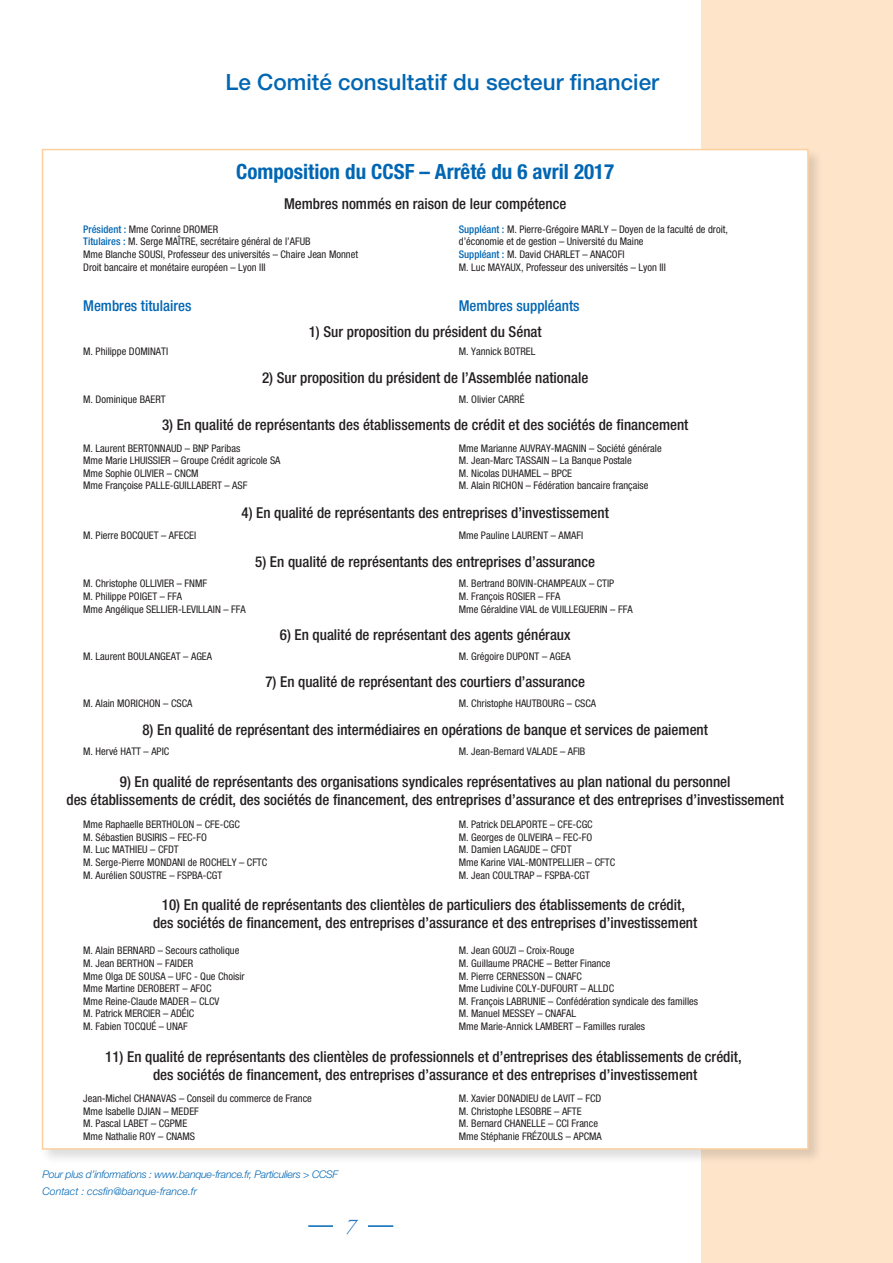
<style>
.page{position:relative;width:893px;height:1263px;background:#fff}
.page>*{position:absolute;margin:0;border:0;box-sizing:border-box;transform-origin:0 0}
.t1{font:500 22.5px "Helvetica Neue LT Std";color:#0166b3}
.t2{font:700 condensed 21px "Helvetica Neue LT Std";color:#0166b3}
.t3{font:italic 21px "Adobe Garamond Pro";color:#2b79be}
.t4{font:500 condensed 15px/18px "Helvetica Neue LT Std";color:#231f20;text-align:center}
.t5{font:500 condensed 15px "Helvetica Neue LT Std";color:#0166b3}
.t6{font:condensed 10.5px/12.6px "Helvetica Neue LT Std";color:#231f20}
.t7{font:italic 300 10.5px/16.8px "Helvetica Neue LT Std";letter-spacing:-.025em;color:#0166b3}
.s1{font-weight:500;color:#0166b3}
</style>
<div class="page">
<div style="left:702px;top:0;width:191px;height:1263px;background:#fee5ca"></div>
<hr style="left:308px;top:1225px;width:85px;height:2px;background:#0166b3">
<div style="left:334px;top:1218px;width:34px;height:15px;background:#fff"></div>
<div style="left:40px;top:147px;width:783px;height:1017px;background:#231f20;opacity:.15"></div>
<div style="left:43px;top:150px;width:765px;height:999px;background:#fff"></div>
<h1 class="t1" style="left:226px;top:68px;width:435px">Le Comité consultatif du secteur financier</h1>
<h2 class="t2" style="left:236px;top:158px;width:380px">Composition du CCSF – Arrêté du 6 avril 2017</h2>
<h3 class="t4" style="left:284px;top:195px;width:284px">Membres nommés en raison de leur compétence</h3>
<p class="t6" style="left:83px;top:223px;width:276px"><span class="s1">Président :</span> Mme Corinne DROMER<br><span class="s1">Titulaires :</span> M. Serge MAÎTRE, secrétaire général de l’AFUB<br>Mme Blanche SOUSI, Professeur des universités – Chaire Jean Monnet Droit bancaire et monétaire européen – Lyon III</p>
<p class="t6" style="left:459px;top:223px;width:271px"><span class="s1">Suppléant :</span> M. Pierre-Grégoire MARLY – Doyen de la faculté de droit, d’économie et de gestion – Université du Maine<br><span class="s1">Suppléant :</span> M. David CHARLET – ANACOFI<br>M. Luc MAYAUX, Professeur des universités – Lyon III</p>
<h3 class="t5" style="left:83px;top:297px;width:110px">Membres titulaires</h3>
<h3 class="t5" style="left:459px;top:297px;width:122px">Membres suppléants</h3>
<h3 class="t4" style="left:309px;top:322px;width:234px">1) Sur proposition du président du Sénat</h3>
<p class="t6" style="left:83px;top:344px;width:86px">M. Philippe DOMINATI</p>
<p class="t6" style="left:459px;top:344px;width:78px">M. Yannick BOTREL</p>
<h3 class="t4" style="left:262px;top:369px;width:328px">2) Sur proposition du président de l’Assemblée nationale</h3>
<h3 class="t4" style="left:162px;top:416px;width:528px">3) En qualité de représentants des établissements de crédit et des sociétés de financement</h3>
<p class="t6" style="left:83px;top:392px;width:84px">M. Dominique BAERT</p>
<p class="t6" style="left:459px;top:392px;width:67px">M. Olivier CARRÉ</p>
<p class="t6" style="left:83px;top:441px;width:199px">M. Laurent BERTONNAUD – BNP Paribas<br>Mme Marie LHUISSIER – Groupe Crédit agricole SA Mme Sophie OLIVIER – CNCM<br>Mme Françoise PALLE-GUILLABERT – ASF</p>
<p class="t6" style="left:459px;top:441px;width:204px">Mme Marianne AUVRAY-MAGNIN – Société générale M. Jean-Marc TASSAIN – La Banque Postale<br>M. Nicolas DUHAMEL – BPCE<br>M. Alain RICHON – Fédération bancaire française</p>
<h3 class="t4" style="left:242px;top:503px;width:369px">4) En qualité de représentants des entreprises d’investissement</h3>
<h3 class="t4" style="left:255px;top:552px;width:341px">5) En qualité de représentants des entreprises d’assurance</h3>
<p class="t6" style="left:83px;top:529px;width:114px">M. Pierre BOCQUET – AFECEI</p>
<p class="t6" style="left:459px;top:529px;width:126px">Mme Pauline LAURENT – AMAFI</p>
<p class="t6" style="left:83px;top:577px;width:164px">M. Christophe OLLIVIER – FNMF<br>M. Philippe POIGET – FFA<br>Mme Angélique SELLIER-LEVILLAIN – FFA</p>
<p class="t6" style="left:459px;top:577px;width:175px">M. Bertrand BOIVIN-CHAMPEAUX – CTIP<br>M. François ROSIER – FFA<br>Mme Géraldine VIAL de VUILLEGUERIN – FFA</p>
<h3 class="t4" style="left:280px;top:625px;width:292px">6) En qualité de représentant des agents généraux</h3>
<h3 class="t4" style="left:265px;top:672px;width:321px">7) En qualité de représentant des courtiers d’assurance</h3>
<h3 class="t4" style="left:142px;top:720px;width:567px">8) En qualité de représentant des intermédiaires en opérations de banque et services de paiement</h3>
<p class="t4" style="left:66px;top:773px;width:719px">9) En qualité de représentants des organisations syndicales représentatives au plan national du personnel<br>des établissements de crédit, des sociétés de financement, des entreprises d’assurance et des entreprises d’investissement</p>
<p class="t6" style="left:83px;top:650px;width:130px">M. Laurent BOULANGEAT – AGEA</p>
<p class="t6" style="left:459px;top:650px;width:113px">M. Grégoire DUPONT – AGEA</p>
<p class="t6" style="left:83px;top:697px;width:111px">M. Alain MORICHON – CSCA</p>
<p class="t6" style="left:459px;top:697px;width:139px">M. Christophe HAUTBOURG – CSCA</p>
<p class="t6" style="left:83px;top:745px;width:88px">M. Hervé HATT – APIC</p>
<p class="t6" style="left:459px;top:745px;width:128px">M. Jean-Bernard VALADE – AFIB</p>
<p class="t6" style="left:83px;top:818px;width:186px">Mme Raphaelle BERTHOLON – CFE-CGC<br>M. Sébastien BUSIRIS – FEC-FO<br>M. Luc MATHIEU – CFDT<br>M. Serge-Pierre MONDANI de ROCHELY – CFTC<br>M. Aurélien SOUSTRE – FSPBA-CGT</p>
<p class="t6" style="left:459px;top:818px;width:158px">M. Patrick DELAPORTE – CFE-CGC<br>M. Georges de OLIVEIRA – FEC-FO<br>M. Damien LAGAUDE – CFDT<br>Mme Karine VIAL-MONTPELLIER – CFTC<br>M. Jean COULTRAP – FSPBA-CGT</p>
<h3 class="t4" style="left:153px;top:896px;width:546px">10) En qualité de représentants des clientèles de particuliers des établissements de crédit, des sociétés de financement, des entreprises d’assurance et des entreprises d’investissement</h3>
<p class="t6" style="left:83px;top:944px;width:163px">M. Alain BERNARD – Secours catholique<br>M. Jean BERTHON – FAIDER<br>Mme Olga DE SOUSA – UFC - Que Choisir<br>Mme Martine DEROBERT – AFOC<br>Mme Reine-Claude MADER – CLCV<br>M. Patrick MERCIER – ADÉIC<br>M. Fabien TOCQUÉ – UNAF</p>
<p class="t6" style="left:459px;top:944px;width:241px">M. Jean GOUZI – Croix-Rouge<br>M. Guillaume PRACHE – Better Finance<br>M. Pierre CERNESSON – CNAFC<br>Mme Ludivine COLY-DUFOURT – ALLDC<br>M. François LABRUNIE – Confédération syndicale des familles M. Manuel MESSEY – CNAFAL<br>Mme Marie-Annick LAMBERT – Familles rurales</p>
<h3 class="t4" style="left:105px;top:1048px;width:638px">11) En qualité de représentants des clientèles de professionnels et d’entreprises des établissements de crédit, des sociétés de financement, des entreprises d’assurance et des entreprises d’investissement</h3>
<p class="t6" style="left:83px;top:1092px;width:230px">Jean-Michel CHANAVAS – Conseil du commerce de France<br>Mme Isabelle DJIAN – MEDEF<br>M. Pascal LABET – CGPME<br>Mme Nathalie ROY – CNAMS</p>
<p class="t6" style="left:459px;top:1092px;width:145px">M. Xavier DONADIEU de LAVIT – FCD<br>M. Christophe LESOBRE – AFTE<br>M. Bernard CHANELLE – CCI France<br>Mme Stéphanie FRÉZOULS – APCMA</p>
<p class="t7" style="left:43px;top:1165px;width:297px">Pour plus d’informations : www.banque-france.fr, Particuliers &gt; CCSF<br>Contact : ccsfin@banque-france.fr</p>
<h2 class="t3" style="left:346px;top:1214px;width:12px">7</h2>
</div>
